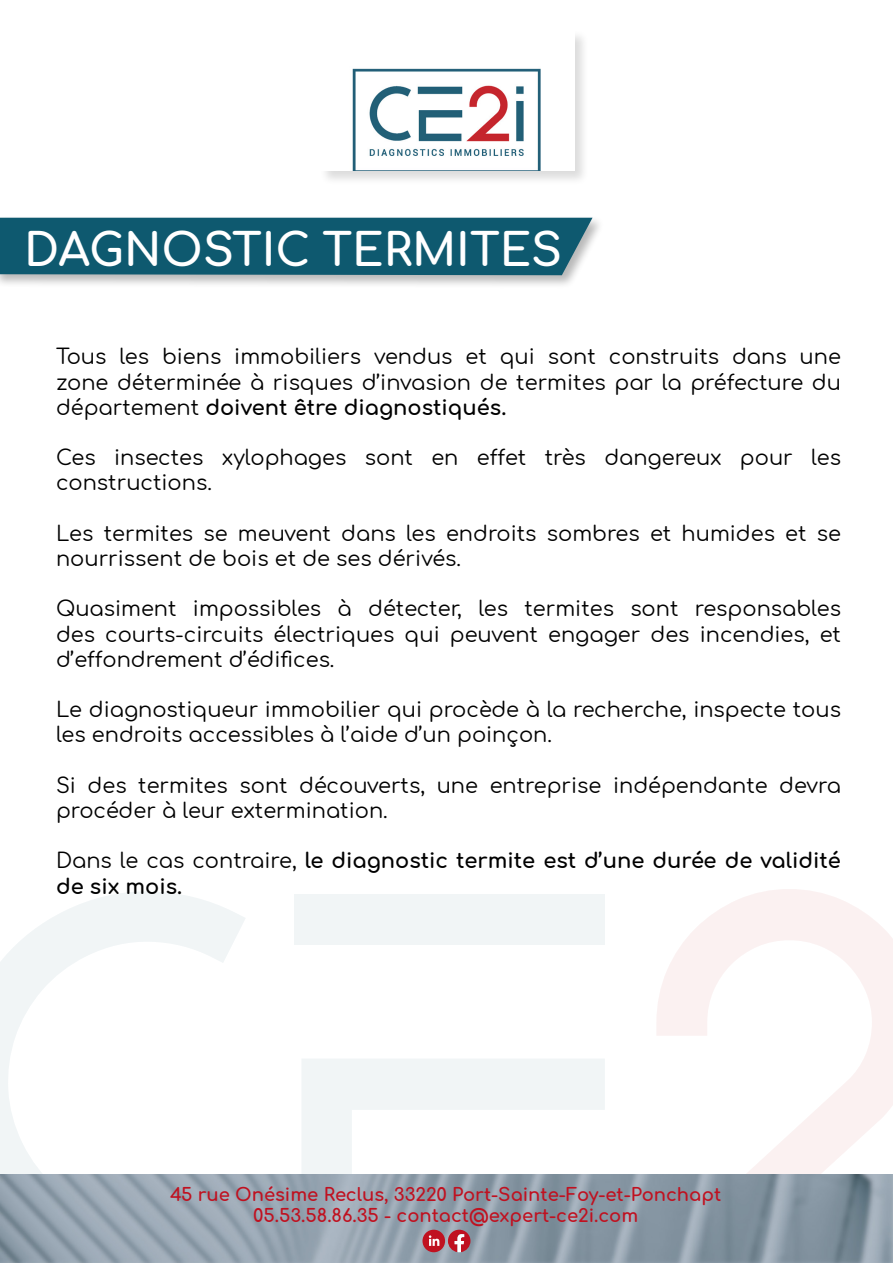
<style>
.page{position:relative;width:893px;height:1263px;background:#fff}
.page>*{position:absolute;margin:0;border:0;box-sizing:border-box;transform-origin:0 0}
.t1{font:700 45px "Comfortaa";color:#fff}
.t2{font:21px/25.2px "Comfortaa";color:#000}
.t3{font:700 21px/25.2px "Comfortaa";color:#000}
.t4{font:700 18px/21.6px "Comfortaa";color:#c01120;text-align:center}
.s1{font-weight:700}
.s2{font-weight:400}
</style>
<div class="page">
<div style="left:319px;top:29px;width:270px;height:156px;background:#000;opacity:.14"></div>
<svg style="left:0;top:892px;width:246px;height:371px"></svg>
<svg style="left:301px;top:1059px;width:304px;height:116px;fill:#f1f5f6"></svg>
<div style="left:294px;top:894px;width:311px;height:51px;background:#f1f5f6"></div>
<svg style="left:636px;top:889px;width:257px;height:286px"></svg>
<img style="left:1px;top:1175px;width:892px;height:88px">
<img style="left:319px;top:30px;width:255px;height:141px">
<div style="left:0;top:215px;width:605px;height:74px;background:#000;opacity:.28"></div>
<div style="left:0;top:218px;width:592px;height:57px;background:#0e596f"></div>
<div style="left:422px;top:1230px;width:23px;height:22px;background:#c01120;border-radius:50%"></div>
<svg style="left:429px;top:1235px;width:10px;height:11px"></svg>
<svg style="left:448px;top:1230px;width:22px;height:22px"></svg>
<h1 class="t1" style="left:24px;top:208px;width:540px">DAGNOSTIC TERMITES</h1>
<p class="t2" style="left:56px;top:341px;width:786px;text-align:justify">Tous les biens immobiliers vendus et qui sont construits dans une zone déterminée à risques d’invasion de termites par la préfecture du département <span class="s1">doivent être diagnostiqués.</span></p>
<p class="t2" style="left:56px;top:442px;width:786px">Ces insectes xylophages sont en effet très dangereux pour les constructions.</p>
<p class="t2" style="left:56px;top:518px;width:786px">Les termites se meuvent dans les endroits sombres et humides et se nourrissent de bois et de ses dérivés.</p>
<p class="t2" style="left:56px;top:593px;width:786px;text-align:justify">Quasiment impossibles à détecter, les termites sont responsables des courts-circuits électriques qui peuvent engager des incendies, et d’effondrement d’édifices.</p>
<p class="t2" style="left:56px;top:694px;width:786px">Le diagnostiqueur immobilier qui procède à la recherche, inspecte tous les endroits accessibles à l’aide d’un poinçon.</p>
<p class="t2" style="left:56px;top:770px;width:786px">Si des termites sont découverts, une entreprise indépendante devra procéder à leur extermination.</p>
<p class="t3" style="left:56px;top:845px;width:786px"><span class="s2">Dans le cas contraire,</span> le diagnostic termite est d’une durée de validité de six mois.</p>
<p class="t4" style="left:170px;top:1181px;width:553px">45 rue Onésime Reclus, 33220 Port-Sainte-Foy-et-Ponchapt<br>05.53.58.86.35 - contact@expert-ce2i.com</p>
</div>
